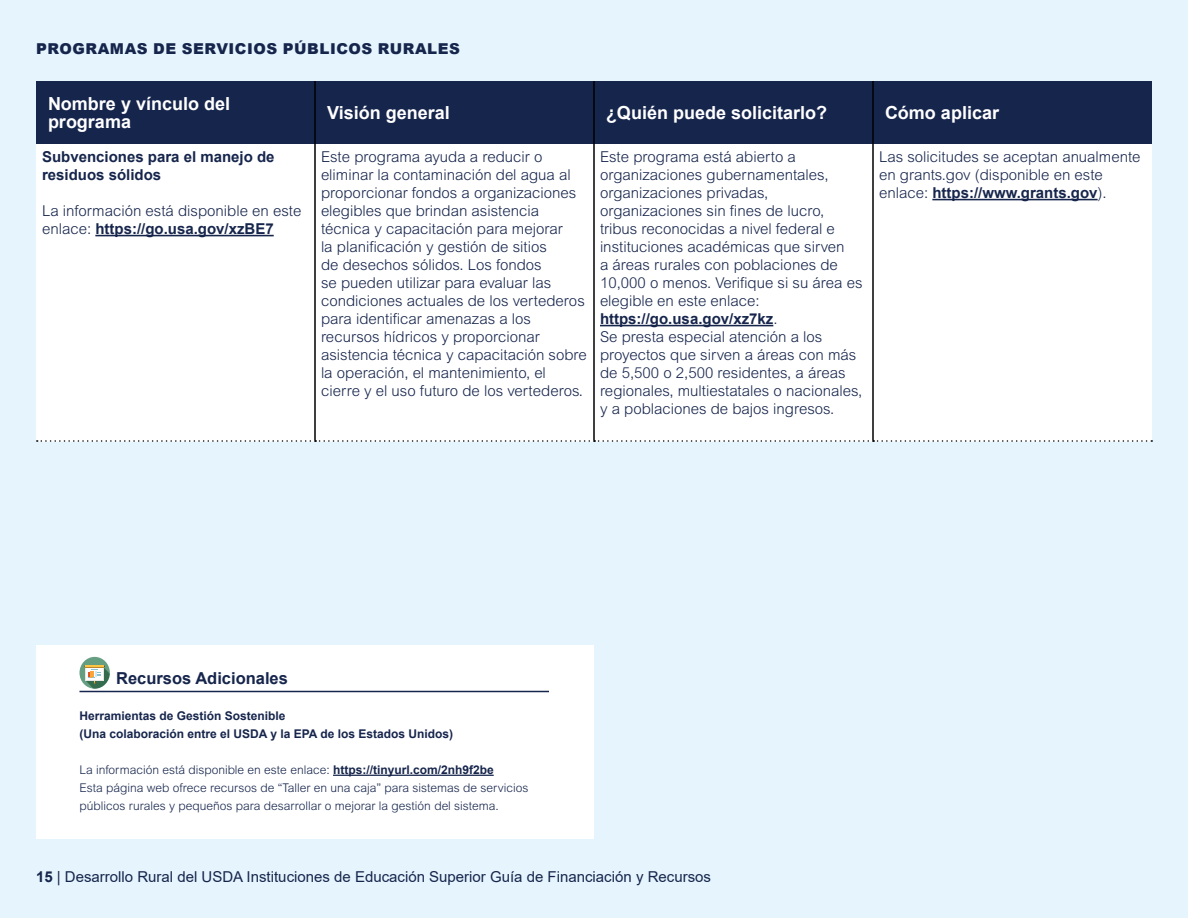
<style>
.page{position:relative;width:1188px;height:918px;background:#e6f5fd}
.page>*{position:absolute;margin:0;border:0;box-sizing:border-box;transform-origin:0 0}
.t1{font:700 18px/18px "Arial";color:#fff}
.t2{font:700 16.5px "Arial";color:#16254c}
.t3{font:300 15px/18px "Arial MT Pro";color:#16254c}
.t4{font:700 15px/18px "Arial";color:#16254c}
.t5{font:15px "Arial";color:#16254c}
.t6{font:900 15px "Arial";letter-spacing:.035em;color:#16254c}
.t7{font:300 12px/18px "Arial MT Pro";color:#16254c}
.t8{font:700 12px/18px "Arial";color:#16254c}
.s1{font-family:"Arial MT Pro";font-weight:300}
.s2{font-family:"Arial";font-weight:700}
.s3{font-weight:700}
</style>
<div class="page">
<div style="left:36px;top:144px;width:279px;height:297px;background:#fff"></div>
<div style="left:315px;top:144px;width:279px;height:297px;background:#fff"></div>
<div style="left:594px;top:144px;width:279px;height:297px;background:#fff"></div>
<div style="left:873px;top:144px;width:279px;height:297px;background:#fff"></div>
<hr style="left:314px;top:144px;width:2px;height:296px;background:#000">
<hr style="left:593px;top:144px;width:2px;height:296px;background:#000">
<hr style="left:872px;top:144px;width:2px;height:296px;background:#000">
<svg style="left:37px;top:440px;width:1115px;height:2px"></svg>
<div style="left:36px;top:81px;width:279px;height:63px;background:#16254c"></div>
<div style="left:315px;top:81px;width:279px;height:63px;background:#16254c"></div>
<div style="left:594px;top:81px;width:279px;height:63px;background:#16254c"></div>
<div style="left:873px;top:81px;width:279px;height:63px;background:#16254c"></div>
<hr style="left:314px;top:81px;width:2px;height:63px;background:#000">
<hr style="left:593px;top:81px;width:2px;height:63px;background:#000">
<hr style="left:872px;top:81px;width:2px;height:63px;background:#000">
<hr style="left:95px;top:235px;width:179px;height:1px;background:#16254c">
<hr style="left:600px;top:325px;width:173px;height:1px;background:#16254c">
<hr style="left:932px;top:199px;width:166px;height:1px;background:#16254c">
<div style="left:36px;top:645px;width:558px;height:193px;background:#fff"></div>
<hr style="left:80px;top:691px;width:469px;height:1px;background:#16254c">
<hr style="left:333px;top:775px;width:161px;height:1px;background:#16254c">
<div style="left:80px;top:657px;width:30px;height:32px;background:#669e81;border-radius:50%"></div>
<hr style="left:85px;top:665px;width:19px;height:3px;background:#fec543">
<svg style="left:85px;top:666px;width:25px;height:23px"></svg>
<p class="t6" style="left:36px;top:38px;width:425px">PROGRAMAS DE SERVICIOS PÚBLICOS RURALES</p>
<p class="t1" style="left:48px;top:95px;width:184px">Nombre y vínculo del programa</p>
<p class="t1" style="left:327px;top:104px;width:124px">Visión general</p>
<p class="t1" style="left:606px;top:104px;width:223px">¿Quién puede solicitarlo?</p>
<p class="t1" style="left:885px;top:104px;width:116px">Cómo aplicar</p>
<p class="t4" style="left:42px;top:148px;width:234px">Subvenciones para el manejo de residuos sólidos</p>
<p class="t3" style="left:42px;top:202px;width:261px">La información está disponible en este</p>
<p class="t4" style="left:42px;top:220px;width:233px"><span class="s1">enlace:</span> https://go.usa.gov/xzBE7</p>
<p class="t3" style="left:321px;top:148px;width:267px">Este programa ayuda a reducir o eliminar la contaminación del agua al proporcionar fondos a organizaciones elegibles que brindan asistencia técnica y capacitación para mejorar<br>la planificación y gestión de sitios<br>de desechos sólidos. Los fondos<br>se pueden utilizar para evaluar las condiciones actuales de los vertederos para identificar amenazas a los recursos hídricos y proporcionar asistencia técnica y capacitación sobre la operación, el mantenimiento, el cierre y el uso futuro de los vertederos.</p>
<p class="t3" style="left:600px;top:148px;width:264px">Este programa está abierto a organizaciones gubernamentales, organizaciones privadas, organizaciones sin fines de lucro, tribus reconocidas a nivel federal e instituciones académicas que sirven<br>a áreas rurales con poblaciones de 10,000 o menos. Verifique si su área es elegible en este enlace:</p>
<p class="t3" style="left:879px;top:148px;width:263px">Las solicitudes se aceptan anualmente en grants.gov (disponible en este</p>
<p class="t4" style="left:879px;top:184px;width:229px"><span class="s1">enlace:</span> https://www.grants.gov<span class="s1">).</span></p>
<p class="t4" style="left:600px;top:310px;width:179px">https://go.usa.gov/xz7kz<span class="s1">.</span></p>
<p class="t3" style="left:600px;top:328px;width:264px">Se presta especial atención a los proyectos que sirven a áreas con más de 5,500 o 2,500 residentes, a áreas regionales, multiestatales o nacionales, y a poblaciones de bajos ingresos.</p>
<p class="t2" style="left:116px;top:667px;width:173px">Recursos Adicionales</p>
<p class="t8" style="left:80px;top:707px;width:375px">Herramientas de Gestión Sostenible<br>(Una colaboración entre el USDA y la EPA de los Estados Unidos)</p>
<p class="t7" style="left:80px;top:761px;width:451px">La información está disponible en este enlace: <span class="s2">https://tinyurl.com/2nh9f2be<br></span>Esta página web ofrece recursos de “Taller en una caja” para sistemas de servicios públicos rurales y pequeños para desarrollar o mejorar la gestión del sistema.</p>
<p class="t5" style="left:36px;top:866px;width:677px"><span class="s3">15</span> | Desarrollo Rural del USDA Instituciones de Educación Superior Guía de Financiación y Recursos</p>
</div>
